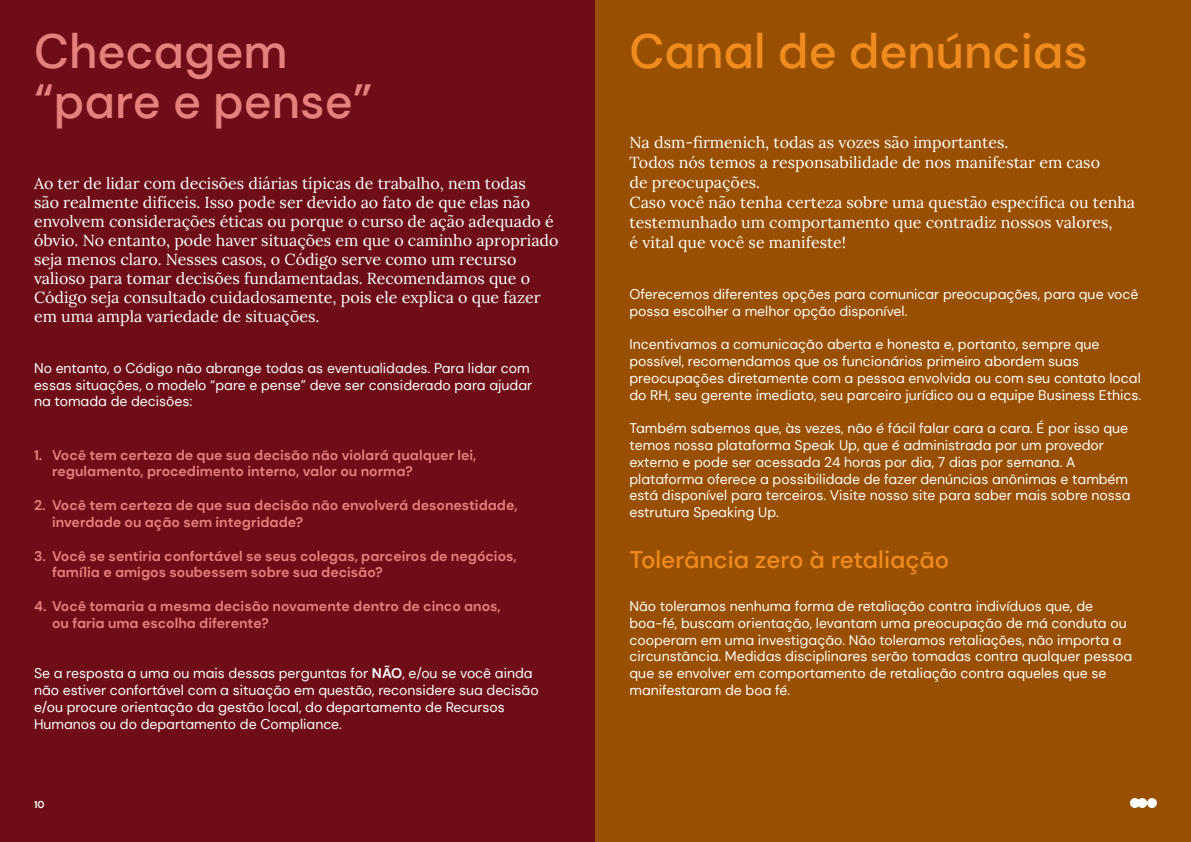
<style>
.page{position:relative;width:1191px;height:842px;background:#fff}
.page>*{position:absolute;margin:0;border:0;box-sizing:border-box;transform-origin:0 0}
.t1{font:500 48px/50px "DM Sans";color:#e6807d}
.t2{font:500 48px "DM Sans";color:#f08c1f}
.t3{font:500 24px "DM Sans";color:#f08c1f}
.t4{font:16px/19px "Lora";color:#fff}
.t5{font:14px/16.8px "DM Sans";color:#fff}
.t6{font:700 14px/16.8px "DM Sans";color:#e6807d}
.t7{font:700 10px "DM Sans";color:#fff}
.s1{font-weight:700}
</style>
<div class="page">
<div style="left:0;top:0;width:595px;height:842px;background:#6e0d17"></div>
<div style="left:595px;top:0;width:596px;height:842px;background:#994f00"></div>
<svg style="left:1130px;top:798px;width:27px;height:10px"></svg>
<h1 class="t1" style="left:34px;top:26px;width:340px">Checagem “pare e pense”</h1>
<p class="t4" style="left:34px;top:172px;width:526px">Ao ter de lidar com decisões diárias típicas de trabalho, nem todas<br>são realmente difíceis. Isso pode ser devido ao fato de que elas não envolvem considerações éticas ou porque o curso de ação adequado é óbvio. No entanto, pode haver situações em que o caminho apropriado seja menos claro. Nesses casos, o Código serve como um recurso valioso para tomar decisões fundamentadas. Recomendamos que o Código seja consultado cuidadosamente, pois ele explica o que fazer em uma ampla variedade de situações.</p>
<p class="t5" style="left:34px;top:359px;width:500px">No entanto, o Código não abrange todas as eventualidades. Para lidar com essas situações, o modelo “pare e pense” deve ser considerado para ajudar na tomada de decisões:</p>
<p class="t6" style="left:52px;top:446px;width:426px;text-indent:-18px">1. Você tem certeza de que sua decisão não violará qualquer lei, regulamento, procedimento interno, valor ou norma?</p>
<p class="t6" style="left:52px;top:497px;width:467px;text-indent:-18px">2. Você tem certeza de que sua decisão não envolverá desonestidade, inverdade ou ação sem integridade?</p>
<p class="t6" style="left:52px;top:547px;width:466px;text-indent:-18px">3. Você se sentiria confortável se seus colegas, parceiros de negócios, família e amigos soubessem sobre sua decisão?</p>
<p class="t6" style="left:52px;top:598px;width:450px;text-indent:-18px">4. Você tomaria a mesma decisão novamente dentro de cinco anos, ou faria uma escolha diferente?</p>
<p class="t5" style="left:34px;top:665px;width:506px">Se a resposta a uma ou mais dessas perguntas for <span class="s1">NÃO</span>, e/ou se você ainda não estiver confortável com a situação em questão, reconsidere sua decisão e/ou procure orientação da gestão local, do departamento de Recursos Humanos ou do departamento de Compliance.</p>
<p class="t7" style="left:34px;top:798px;width:12px">10</p>
<h1 class="t2" style="left:629px;top:21px;width:460px">Canal de denúncias</h1>
<p class="t4" style="left:629px;top:132px;width:507px;line-height:20px">Na dsm-firmenich, todas as vozes são importantes.<br>Todos nós temos a responsabilidade de nos manifestar em caso<br>de preocupações.<br>Caso você não tenha certeza sobre uma questão específica ou tenha testemunhado um comportamento que contradiz nossos valores,<br>é vital que você se manifeste!</p>
<p class="t5" style="left:629px;top:285px;width:510px">Oferecemos diferentes opções para comunicar preocupações, para que você possa escolher a melhor opção disponível.</p>
<p class="t5" style="left:629px;top:336px;width:513px">Incentivamos a comunicação aberta e honesta e, portanto, sempre que possível, recomendamos que os funcionários primeiro abordem suas preocupações diretamente com a pessoa envolvida ou com seu contato local do RH, seu gerente imediato, seu parceiro jurídico ou a equipe Business Ethics.</p>
<p class="t5" style="left:629px;top:420px;width:502px">Também sabemos que, às vezes, não é fácil falar cara a cara. É por isso que temos nossa plataforma Speak Up, que é administrada por um provedor externo e pode ser acessada 24 horas por dia, 7 dias por semana. A plataforma oferece a possibilidade de fazer denúncias anônimas e também está disponível para terceiros. Visite nosso site para saber mais sobre nossa estrutura Speaking Up.</p>
<h2 class="t3" style="left:629px;top:545px;width:321px">Tolerância zero à retaliação</h2>
<p class="t5" style="left:629px;top:598px;width:504px">Não toleramos nenhuma forma de retaliação contra indivíduos que, de boa-fé, buscam orientação, levantam uma preocupação de má conduta ou cooperam em uma investigação. Não toleramos retaliações, não importa a circunstância. Medidas disciplinares serão tomadas contra qualquer pessoa que se envolver em comportamento de retaliação contra aqueles que se manifestaram de boa fé.</p>
</div>
